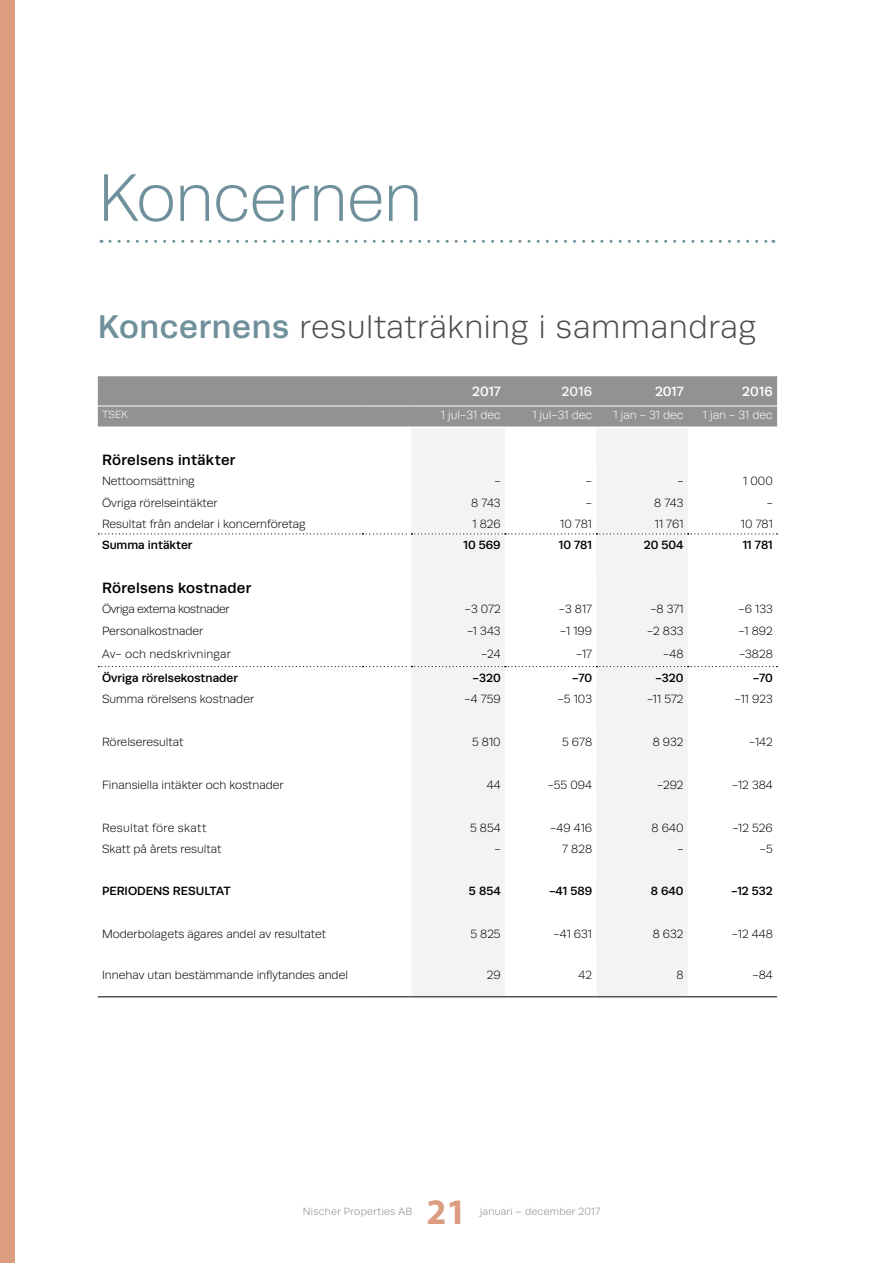
<style>
.page{position:relative;width:893px;height:1263px;background:#fff}
.page>*{position:absolute;margin:0;border:0;box-sizing:border-box;transform-origin:0 0}
.t1{font:300 67.5px "Runda";letter-spacing:-.015em;color:#70919c}
.t2{font:700 36px "Myriad Pro";color:#db9c7f}
.t3{font:300 33px "Runda";letter-spacing:.015em;color:#4d4d4d}
.t4{font:500 15px "Runda";letter-spacing:.015em;color:#000}
.t5{font:500 13.5px "Runda";color:#fff}
.t6{font:500 13.5px "Runda";color:#f3f8f4}
.t7{font:300 12px "Runda";color:#000}
.t8{font:500 12px "Runda";color:#000}
.t9{font:300 12px "Runda";color:#fff}
.t10{font:300 12px "Runda";letter-spacing:-.03em;color:#000}
.t11{font:300 12px "Runda";letter-spacing:.02em;color:#000}
.t12{font:300 12px "Runda";letter-spacing:.025em;color:#000}
.t13{font:300 10.5px "Runda";letter-spacing:.025em;color:#878787}
.t14{font:300 10.5px "Runda";color:#fff}
.s1{font-weight:500;color:#70919c}
</style>
<div class="page">
<div style="left:0;top:0;width:15px;height:1263px;background:#db9c7f"></div>
<div style="left:98px;top:376px;width:679px;height:50px;background:#929292"></div>
<div style="left:411px;top:428px;width:94px;height:568px;background:#f1f3f5"></div>
<svg style="left:505px;top:428px;width:272px;height:568px"></svg>
<hr style="left:98px;top:996px;width:264px;height:1px;background:#000">
<hr style="left:362px;top:996px;width:49px;height:1px;background:#000">
<hr style="left:411px;top:996px;width:94px;height:1px;background:#000">
<hr style="left:505px;top:996px;width:91px;height:1px;background:#000">
<hr style="left:596px;top:996px;width:92px;height:1px;background:#000">
<hr style="left:688px;top:996px;width:89px;height:1px;background:#000">
<hr style="left:98px;top:406px;width:264px;height:1px;background:#fff">
<hr style="left:362px;top:406px;width:49px;height:1px;background:#fff">
<hr style="left:411px;top:406px;width:94px;height:1px;background:#fff">
<hr style="left:505px;top:406px;width:91px;height:1px;background:#fff">
<hr style="left:596px;top:406px;width:92px;height:1px;background:#fff">
<hr style="left:688px;top:406px;width:89px;height:1px;background:#fff">
<svg style="left:98px;top:666px;width:679px;height:1px"></svg>
<svg style="left:98px;top:533px;width:679px;height:1px"></svg>
<svg style="left:110px;top:240px;width:664px;height:3px"></svg>
<h1 class="t1" style="left:98px;top:161px;width:326px">Koncernen</h1>
<h3 class="t3" style="left:98px;top:309px;width:660px"><span class="s1">Koncernens</span> resultaträkning i sammandrag</h3>
<p class="t5" style="left:472px;top:384px;width:30px">2017</p>
<p class="t6" style="left:562px;top:384px;width:32px">2016</p>
<p class="t5" style="left:655px;top:384px;width:30px">2017</p>
<p class="t5" style="left:742px;top:384px;width:32px">2016</p>
<p class="t14" style="left:102px;top:409px;width:27px">TSEK</p>
<p class="t9" style="left:441px;top:409px;width:61px">1 jul-31 dec</p>
<p class="t9" style="left:532px;top:409px;width:61px">1 jul-31 dec</p>
<p class="t9" style="left:614px;top:409px;width:71px">1 jan - 31 dec</p>
<p class="t9" style="left:703px;top:409px;width:71px">1 jan - 31 dec</p>
<p class="t4" style="left:102px;top:452px;width:135px">Rörelsens intäkter</p>
<p class="t7" style="left:102px;top:475px;width:94px">Nettoomsättning</p>
<p class="t7" style="left:494px;top:475px;width:8px">-</p>
<p class="t7" style="left:586px;top:475px;width:8px">-</p>
<p class="t7" style="left:677px;top:475px;width:8px">-</p>
<p class="t7" style="left:743px;top:475px;width:31px">1 000</p>
<p class="t7" style="left:102px;top:496px;width:117px">Övriga rörelseintäkter</p>
<p class="t7" style="left:471px;top:496px;width:31px">8 743</p>
<p class="t7" style="left:586px;top:496px;width:8px">-</p>
<p class="t7" style="left:654px;top:496px;width:31px">8 743</p>
<p class="t7" style="left:767px;top:496px;width:8px">-</p>
<p class="t7" style="left:102px;top:517px;width:205px">Resultat från andelar i koncernföretag</p>
<p class="t7" style="left:472px;top:517px;width:30px">1 826</p>
<p class="t7" style="left:560px;top:517px;width:33px">10 781</p>
<p class="t7" style="left:655px;top:517px;width:30px">11 761</p>
<p class="t7" style="left:741px;top:517px;width:33px">10 781</p>
<p class="t8" style="left:102px;top:538px;width:92px">Summa intäkter</p>
<p class="t8" style="left:463px;top:538px;width:39px">10 569</p>
<p class="t8" style="left:559px;top:538px;width:35px">10 781</p>
<p class="t8" style="left:644px;top:538px;width:41px">20 504</p>
<p class="t8" style="left:743px;top:538px;width:32px">11 781</p>
<p class="t4" style="left:102px;top:579px;width:151px">Rörelsens kostnader</p>
<p class="t10" style="left:102px;top:602px;width:129px">Övriga externa kostnader</p>
<p class="t7" style="left:465px;top:602px;width:37px">-3 072</p>
<p class="t7" style="left:559px;top:602px;width:35px">-3 817</p>
<p class="t7" style="left:650px;top:602px;width:35px">-8 371</p>
<p class="t7" style="left:739px;top:602px;width:36px">-6 133</p>
<p class="t7" style="left:102px;top:624px;width:103px">Personalkostnader</p>
<p class="t7" style="left:467px;top:624px;width:35px">-1 343</p>
<p class="t7" style="left:560px;top:624px;width:33px">-1 199</p>
<p class="t7" style="left:647px;top:624px;width:38px">-2 833</p>
<p class="t7" style="left:739px;top:624px;width:36px">-1 892</p>
<p class="t11" style="left:102px;top:648px;width:130px">Av- och nedskrivningar</p>
<p class="t7" style="left:481px;top:648px;width:21px">-24</p>
<p class="t7" style="left:576px;top:648px;width:17px">-17</p>
<p class="t7" style="left:663px;top:648px;width:22px">-48</p>
<p class="t7" style="left:739px;top:648px;width:35px">-3828</p>
<p class="t8" style="left:102px;top:671px;width:137px">Övriga rörelsekostnader</p>
<p class="t8" style="left:473px;top:671px;width:30px">-320</p>
<p class="t8" style="left:572px;top:671px;width:21px">-70</p>
<p class="t8" style="left:655px;top:671px;width:30px">-320</p>
<p class="t8" style="left:753px;top:671px;width:21px">-70</p>
<p class="t7" style="left:102px;top:692px;width:154px">Summa rörelsens kostnader</p>
<p class="t7" style="left:465px;top:692px;width:38px">-4 759</p>
<p class="t7" style="left:558px;top:692px;width:36px">-5 103</p>
<p class="t7" style="left:647px;top:692px;width:38px">-11 572</p>
<p class="t7" style="left:735px;top:692px;width:39px">-11 923</p>
<p class="t7" style="left:102px;top:735px;width:83px">Rörelseresultat</p>
<p class="t7" style="left:472px;top:735px;width:30px">5 810</p>
<p class="t7" style="left:562px;top:735px;width:32px">5 678</p>
<p class="t7" style="left:653px;top:735px;width:32px">8 932</p>
<p class="t7" style="left:749px;top:735px;width:25px">-142</p>
<p class="t7" style="left:102px;top:778px;width:183px">Finansiella intäkter och kostnader</p>
<p class="t7" style="left:487px;top:778px;width:15px">44</p>
<p class="t7" style="left:548px;top:778px;width:46px">-55 094</p>
<p class="t7" style="left:657px;top:778px;width:28px">-292</p>
<p class="t7" style="left:732px;top:778px;width:42px">-12 384</p>
<p class="t12" style="left:102px;top:821px;width:106px">Resultat före skatt</p>
<p class="t7" style="left:470px;top:821px;width:32px">5 854</p>
<p class="t7" style="left:550px;top:821px;width:43px">-49 416</p>
<p class="t7" style="left:652px;top:821px;width:33px">8 640</p>
<p class="t7" style="left:732px;top:821px;width:42px">-12 526</p>
<p class="t7" style="left:102px;top:842px;width:121px">Skatt på årets resultat</p>
<p class="t7" style="left:494px;top:842px;width:8px">-</p>
<p class="t7" style="left:562px;top:842px;width:31px">7 828</p>
<p class="t7" style="left:677px;top:842px;width:8px">-</p>
<p class="t7" style="left:760px;top:842px;width:14px">-5</p>
<p class="t8" style="left:102px;top:884px;width:130px">PERIODENS RESULTAT</p>
<p class="t8" style="left:469px;top:884px;width:33px">5 854</p>
<p class="t8" style="left:549px;top:884px;width:45px">-41 589</p>
<p class="t8" style="left:651px;top:884px;width:34px">8 640</p>
<p class="t8" style="left:731px;top:884px;width:43px">-12 532</p>
<p class="t7" style="left:102px;top:927px;width:226px">Moderbolagets ägares andel av resultatet</p>
<p class="t7" style="left:470px;top:927px;width:32px">5 825</p>
<p class="t7" style="left:554px;top:927px;width:40px">-41 631</p>
<p class="t7" style="left:653px;top:927px;width:32px">8 632</p>
<p class="t7" style="left:732px;top:927px;width:42px">-12 448</p>
<p class="t7" style="left:102px;top:968px;width:247px">Innehav utan bestämmande inflytandes andel</p>
<p class="t7" style="left:487px;top:968px;width:15px">29</p>
<p class="t7" style="left:578px;top:968px;width:15px">42</p>
<p class="t7" style="left:676px;top:968px;width:9px">8</p>
<p class="t7" style="left:752px;top:968px;width:22px">-84</p>
<p class="t13" style="left:303px;top:1206px;width:111px">Nischer Properties AB</p>
<h2 class="t2" style="left:426px;top:1188px;width:41px">21</h2>
<p class="t13" style="left:480px;top:1206px;width:122px">januari – december 2017</p>
</div>
